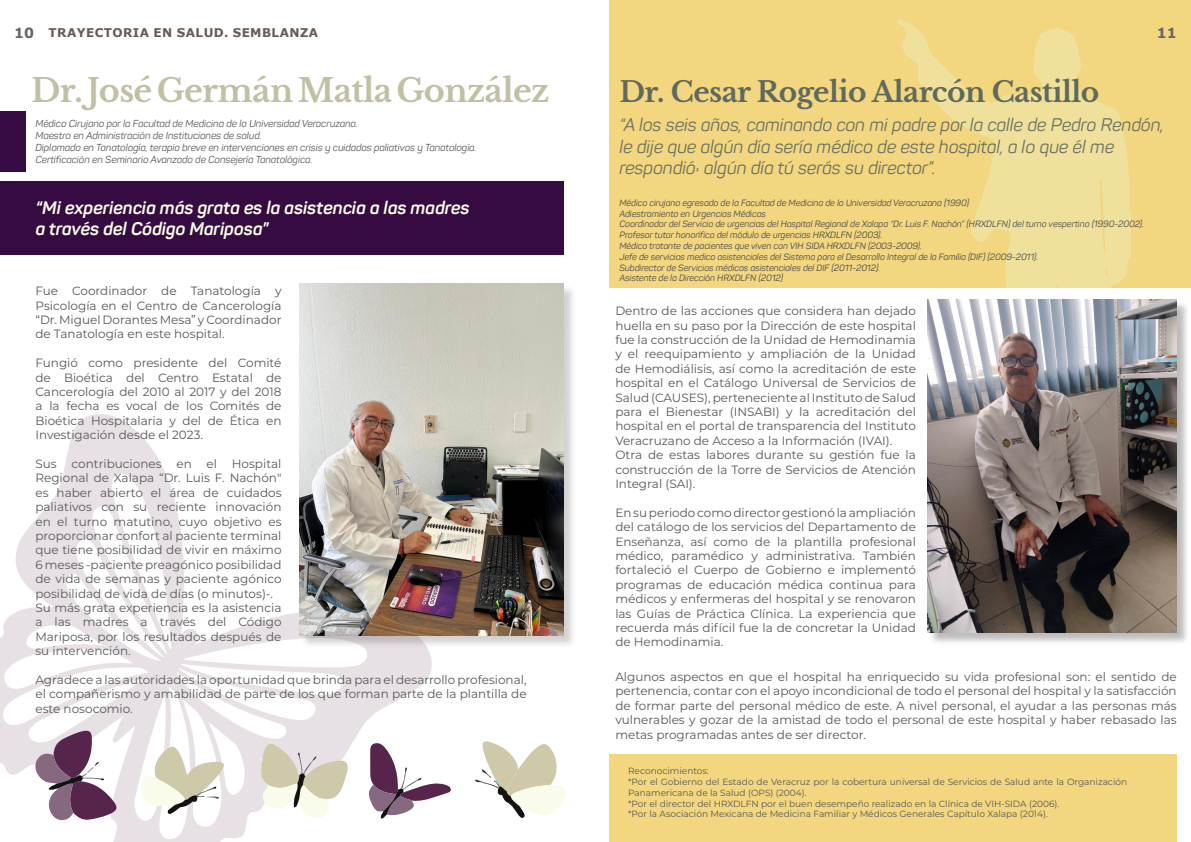
<style>
.page{position:relative;width:1191px;height:842px;background:#fff}
.page>*{position:absolute;margin:0;border:0;box-sizing:border-box;transform-origin:0 0}
.Cuerpo{font:700 32px "Libre Baskerville";letter-spacing:-.02em;color:#c1c0a4}
.Cuerpo-2{font:700 28px "Libre Baskerville";letter-spacing:-.02em;color:#5f6a5c}
.Cuerpo-3{font:italic 18px/21.6px "Panton";color:#697060}
.Cuerpo-4{font:italic 700 18px "Panton";color:#fafdea}
.t1{font:700 14px "Verdana";color:#656666}
.Cuerpo-5{font:12px/14.4px "Montserrat";color:#585757;text-align:justify}
.t2{font:700 12px "Verdana";letter-spacing:.035em;color:#665c52}
.Cuerpo-6{font:italic 10px "Panton";color:#585757}
.Cuerpo-7{font:italic 9px "Panton";color:#484848}
.Cuerpo-8{font:9px/10.8px "Montserrat";color:#585757}
</style>
<div class="page">
<div style="left:609px;top:0;width:582px;height:288px;background:#f2d680"></div>
<svg style="left:897px;top:19px;width:234px;height:269px"></svg>
<svg style="left:0;top:413px;width:432px;height:429px"></svg>
<svg style="left:140px;top:745px;width:85px;height:69px"></svg>
<svg style="left:33px;top:730px;width:85px;height:90px"></svg>
<svg style="left:259px;top:743px;width:89px;height:77px"></svg>
<svg style="left:368px;top:742px;width:83px;height:76px"></svg>
<svg style="left:475px;top:741px;width:91px;height:77px"></svg>
<div style="left:609px;top:754px;width:567px;height:88px;background:#f2d680"></div>
<div style="left:0;top:181px;width:563px;height:74px;background:#360b41"></div>
<div style="left:301px;top:284px;width:276px;height:364px;background:#231f20;opacity:.2"></div>
<img style="left:300px;top:283px;width:263px;height:352px">
<div style="left:928px;top:300px;width:262px;height:345px;background:#231f20;opacity:.3"></div>
<img style="left:927px;top:299px;width:249px;height:333px">
<div style="left:0;top:112px;width:26px;height:60px;background:#360b41"></div>
<p class="t1" style="left:14px;top:23px;width:21px">10</p>
<p class="t1" style="left:1156px;top:23px;width:21px">11</p>
<p class="t2" style="left:49px;top:24px;width:271px">TRAYECTORIA EN SALUD. SEMBLANZA</p>
<p class="Cuerpo" style="left:31px;top:71px;width:519px">Dr. José Germán Matla González</p>
<p class="Cuerpo-2" style="left:619px;top:75px;width:481px">Dr. Cesar Rogelio Alarcón Castillo</p>
<p class="Cuerpo-6" style="left:35px;top:118px;width:324px">Médico Cirujano por la Facultad de Medicina de la Universidad Veracruzana.</p>
<p class="Cuerpo-6" style="left:35px;top:130px;width:228px">Maestro en Administración de Instituciones de salud.</p>
<p class="Cuerpo-6" style="left:35px;top:142px;width:442px">Diplomado en Tanatología, terapia breve en intervenciones en crisis y cuidados paliativos y Tanatología.</p>
<p class="Cuerpo-6" style="left:35px;top:154px;width:278px">Certificación en Seminario Avanzado de Consejería Tanatológica.</p>
<p class="Cuerpo-7" style="left:619px;top:197px;width:351px">Médico cirujano egresado de la Facultad de Medicina de la Universidad Veracruzana (1990)</p>
<p class="Cuerpo-7" style="left:619px;top:208px;width:148px">Adiestramiento en Urgencias Médicas</p>
<p class="Cuerpo-7" style="left:619px;top:219px;width:526px">Coordinador del Servicio de urgencias del Hospital Regional de Xalapa “Dr. Luis F. Nachón” (HRXDLFN) del turno vespertino (1990-2002).</p>
<p class="Cuerpo-7" style="left:619px;top:230px;width:264px">Profesor tutor honorífico del módulo de urgencias HRXDLFN (2003).</p>
<p class="Cuerpo-7" style="left:619px;top:240px;width:304px">Médico tratante de pacientes que viven con VIH SIDA HRXDLFN (2003-2009).</p>
<p class="Cuerpo-7" style="left:619px;top:251px;width:420px">Jefe de servicios medico asistenciales del Sistema para el Desarrollo Integral de la Familia (DIF) (2009-2011).</p>
<p class="Cuerpo-7" style="left:619px;top:262px;width:262px">Subdirector de Servicios médicos asistenciales del DIF (2011-2012).</p>
<p class="Cuerpo-7" style="left:619px;top:273px;width:165px">Asistente de la Dirección HRXDLFN (2012)</p>
<p class="Cuerpo-3" style="left:619px;top:114px;width:546px">“A los seis años, caminando con mi padre por la calle de Pedro Rendón, le dije que algún día sería médico de este hospital, a lo que él me respondió: algún día tú serás su director”.</p>
<p class="Cuerpo-4" style="left:35px;top:196px;width:435px">“Mi experiencia más grata es la asistencia a las madres</p>
<p class="Cuerpo-4" style="left:35px;top:218px;width:235px">a través del Código Mariposa”</p>
<p class="Cuerpo-5" style="left:35px;top:283px;width:248px">Fue Coordinador de Tanatología y Psicología en el Centro de Cancerología “Dr. Miguel Dorantes Mesa” y Coordinador de Tanatología en este hospital.</p>
<p class="Cuerpo-5" style="left:35px;top:355px;width:248px">Fungió como presidente del Comité de Bioética del Centro Estatal de Cancerología del 2010 al 2017 y del 2018 a la fecha es vocal de los Comités de Bioética Hospitalaria y del de Ética en Investigación desde el 2023.</p>
<p class="Cuerpo-5" style="left:35px;top:456px;width:248px">Sus contribuciones en el Hospital Regional de Xalapa “Dr. Luis F. Nachón" es haber abierto el área de cuidados paliativos con su reciente innovación en el turno matutino, cuyo objetivo es proporcionar confort al paciente terminal que tiene posibilidad de vivir en máximo 6 meses -paciente preagónico posibilidad de vida de semanas y paciente agónico posibilidad de vida de días (o minutos)-.</p>
<p class="Cuerpo-5" style="left:35px;top:600px;width:248px">Su más grata experiencia es la asistencia a las madres a través del Código Mariposa, por los resultados después de su intervención.</p>
<p class="Cuerpo-5" style="left:35px;top:672px;width:493px">Agradece a las autoridades la oportunidad que brinda para el desarrollo profesional, el compañerismo y amabilidad de parte de los que forman parte de la plantilla de este nosocomio.</p>
<p class="Cuerpo-5" style="left:615px;top:303px;width:302px">Dentro de las acciones que considera han dejado huella en su paso por la Dirección de este hospital fue la construcción de la Unidad de Hemodinamia y el reequipamiento y ampliación de la Unidad de Hemodiálisis, así como la acreditación de este hospital en el Catálogo Universal de Servicios de Salud (CAUSES), perteneciente al Instituto de Salud para el Bienestar (INSABI) y la acreditación del hospital en el portal de transparencia del Instituto Veracruzano de Acceso a la Información (IVAI).</p>
<p class="Cuerpo-5" style="left:615px;top:447px;width:302px">Otra de estas labores durante su gestión fue la construcción de la Torre de Servicios de Atención Integral (SAI).</p>
<p class="Cuerpo-5" style="left:615px;top:505px;width:302px">En su periodo como director gestionó la ampliación del catálogo de los servicios del Departamento de Enseñanza, así como de la plantilla profesional médico, paramédico y administrativa. También fortaleció el Cuerpo de Gobierno e implementó programas de educación médica continua para médicos y enfermeras del hospital y se renovaron las Guías de Práctica Clínica. La experiencia que recuerda más difícil fue la de concretar la Unidad de Hemodinamia.</p>
<p class="Cuerpo-5" style="left:615px;top:669px;width:563px">Algunos aspectos en que el hospital ha enriquecido su vida profesional son: el sentido de pertenencia, contar con el apoyo incondicional de todo el personal del hospital y la satisfacción de formar parte del personal médico de este. A nivel personal, el ayudar a las personas más vulnerables y gozar de la amistad de todo el personal de este hospital y haber rebasado las metas programadas antes de ser director.</p>
<p class="Cuerpo-8" style="left:628px;top:765px;width:82px">Reconocimientos:</p>
<p class="Cuerpo-8" style="left:628px;top:776px;width:500px">*Por el Gobierno del Estado de Veracruz por la cobertura universal de Servicios de Salud ante la Organización<br>Panamericana de la Salud (OPS) (2004).</p>
<p class="Cuerpo-8" style="left:628px;top:798px;width:433px">*Por el director del HRXDLFN por el buen desempeño realizado en la Clínica de VIH-SIDA (2006).</p>
<p class="Cuerpo-8" style="left:628px;top:808px;width:421px">*Por la Asociación Mexicana de Medicina Familiar y Médicos Generales Capítulo Xalapa (2014).</p>
</div>
